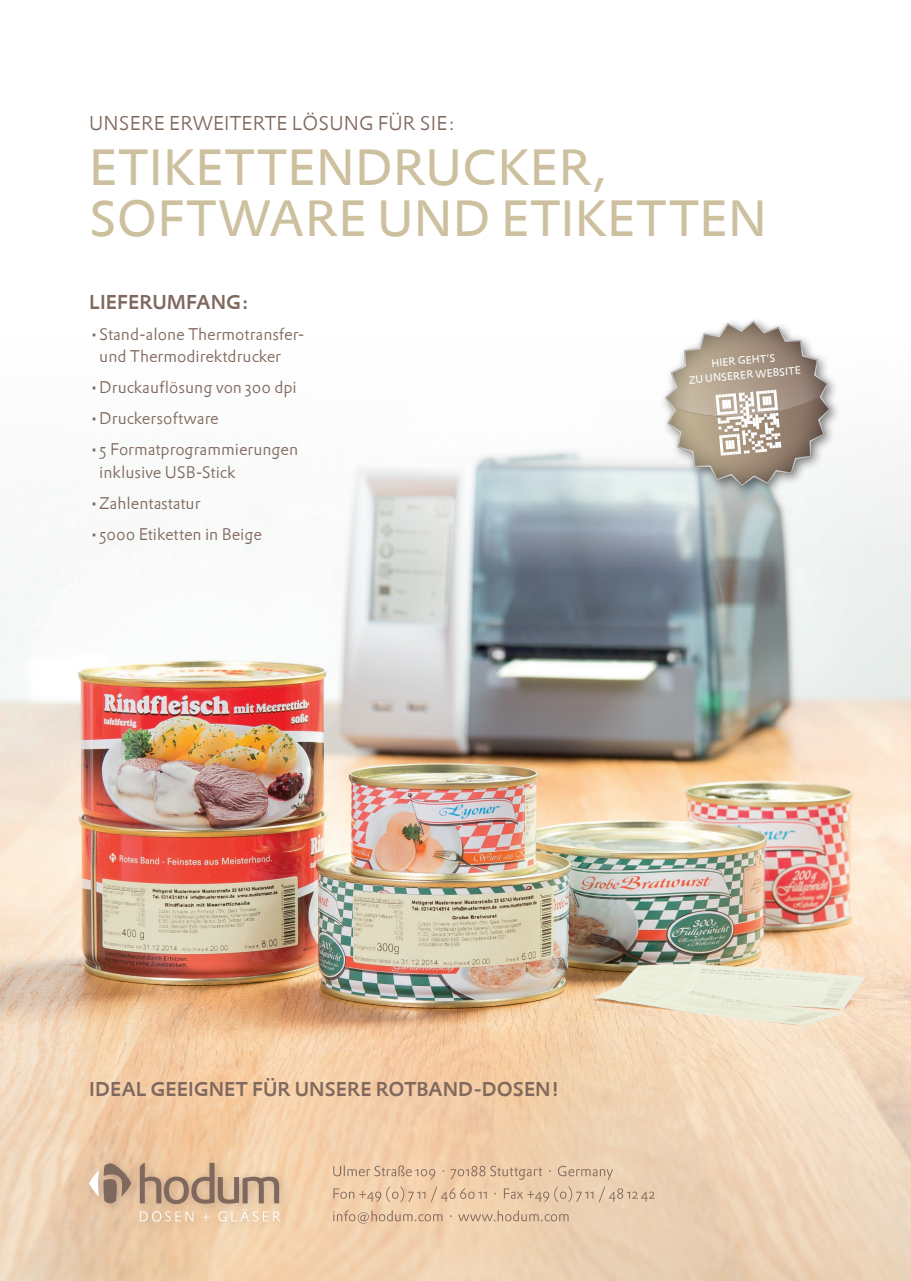
<style>
.page{position:relative;width:911px;height:1281px;background:#fff}
.page>*{position:absolute;margin:0;border:0;box-sizing:border-box;transform-origin:0 0}
.t1{font:49.5px/51px "DTL Prokyon ST";letter-spacing:.005em;color:#cdc09f}
.t2{font:19.5px "DTL Prokyon ST Medium";color:#7f685d}
.t3{font:19.5px "DTL Prokyon ST Light";letter-spacing:.005em;color:#7f685d}
.t4{font:16.5px/22.5px "DTL Prokyon ST Light";color:#7f685d}
.t5{font:10.5px/14.7px "DTL Prokyon ST";color:#fff;text-align:center}
</style>
<div class="page">
<img style="left:0;top:444px;width:910px;height:836px">
<div style="left:83px;top:1155px;width:207px;height:77px;background:#7f685d;opacity:.4"></div>
<svg style="left:140px;top:1162px;width:141px;height:59px;background:#d1b395"></svg>
<svg style="left:89px;top:1163px;width:42px;height:40px;background:#bea38d"></svg>
<svg style="left:333px;top:1210px;width:235px;height:13px;background:#debfa0"></svg>
<svg style="left:333px;top:1186px;width:321px;height:15px;background:#e2c3a4"></svg>
<svg style="left:333px;top:1165px;width:279px;height:14px;background:#dfbfa0"></svg>
<div style="left:659px;top:315px;width:182px;height:182px;background:#080302;opacity:.5"></div>
<svg style="left:657px;top:315px;width:180px;height:179px"></svg>
<p class="t3" style="left:89px;top:111px;width:367px">UNSERE ERWEITERTE LÖSUNG FÜR SIE:</p>
<h1 class="t1" style="left:89px;top:142px;width:679px">ETIKETTENDRUCKER,<br>SOFTWARE UND ETIKETTEN</h1>
<p class="t2" style="left:89px;top:289px;width:161px">LIEFERUMFANG:</p>
<p class="t4" style="left:99px;top:322px;width:207px;text-indent:-10px">•Stand-alone Thermotransfer&shy;und Thermodirektdrucker</p>
<p class="t4" style="left:89px;top:376px;width:209px">•Druckauflösung von 300 dpi</p>
<p class="t4" style="left:89px;top:407px;width:131px">•Druckersoftware</p>
<p class="t4" style="left:99px;top:438px;width:200px;text-indent:-10px">•5 Formatprogrammierungen inklusive USB-Stick</p>
<p class="t4" style="left:89px;top:491px;width:113px">•Zahlentastatur</p>
<p class="t4" style="left:89px;top:522px;width:174px">•5000 Etiketten in Beige</p>
<p class="t5" style="left:686px;top:358px;width:114px;rotate:-5deg">HIER GEHT‘S<br>ZU UNSERER WEBSITE</p>
<p class="t2" style="left:89px;top:1076px;width:471px">IDEAL GEEIGNET FÜR UNSERE ROTBAND-DOSEN!</p>
</div>
